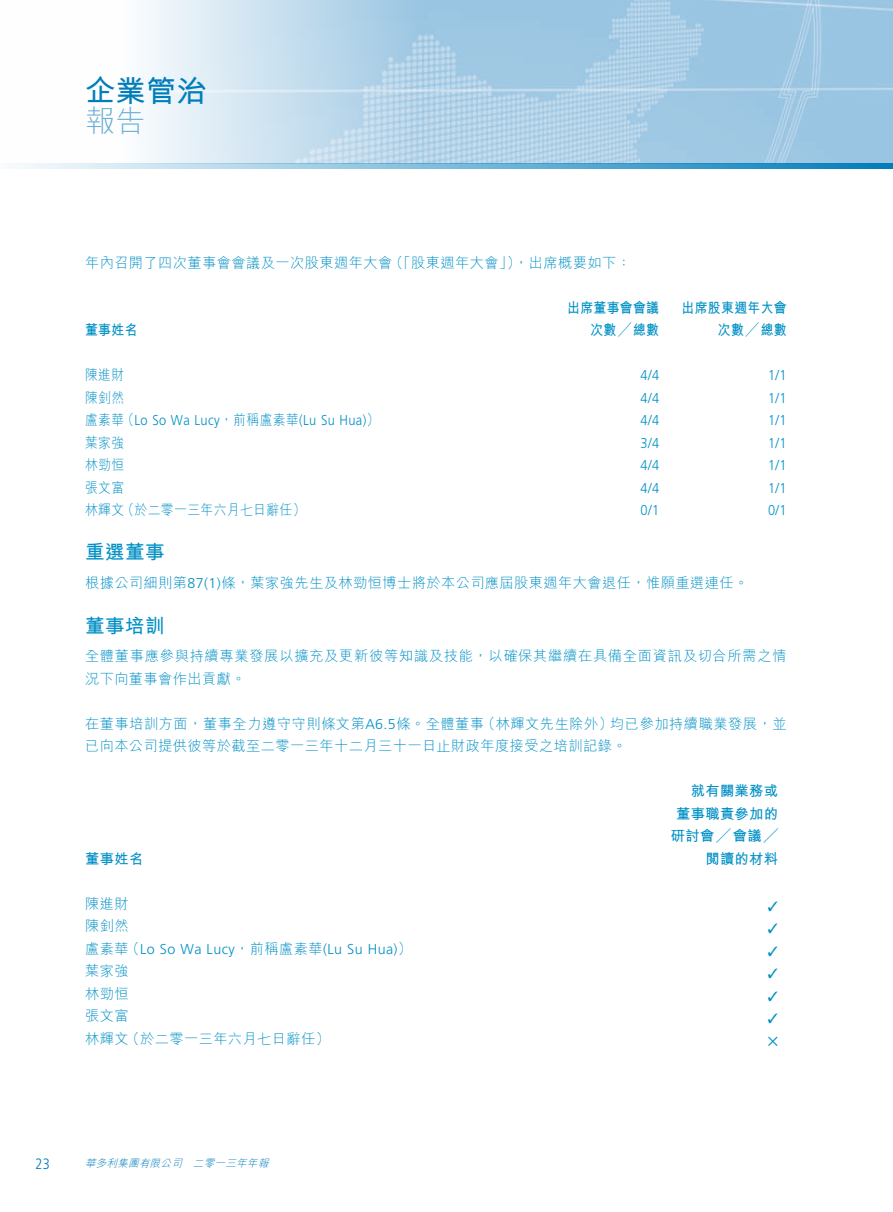
<style>
.page{position:relative;width:893px;height:1212px;background:#fff}
.page>*{position:absolute;margin:0;border:0;box-sizing:border-box;transform-origin:0 0}
.t1{font:700 30px "M Hei HK";color:#007dbb}
.t2{font:300 30px "M Hei HK";color:#6aafd6}
.t3{font:700 19.5px "M Hei HK";letter-spacing:.03em;color:#0090c5}
.t4{font:300 condensed 15px "Frutiger LT Std";color:#007dbb}
.t5{font:300 14.25px/22.5px "M Hei HK";letter-spacing:.03em;color:#0090c5}
.t6{font:300 14.25px "Frutiger LT Std";letter-spacing:.03em;color:#0090c5;scale:.9 1}
.t7{font:300 14.25px/22.5px "M Hei HK";letter-spacing:.05em;color:#0090c5}
.t8{font:300 14.25px "M Hei HK";letter-spacing:.03em;color:#0090c5;scale:.9 1}
.t9{font:300 14.25px "Frutiger LT Std";letter-spacing:.03em;color:#0090c5}
.t10{font:700 14.25px/22.5px "M Hei HK";letter-spacing:.03em;color:#0090c5;text-align:right;scale:.9 1}
.t11{font:700 14.25px/22.5px "M Hei HK";letter-spacing:.03em;color:#0090c5;text-align:right}
.t12{font:italic 300 10.5px "M Hei HK";color:#007dbb}
.s1{font-family:"M Hei HK"}
.s2{font-family:"Frutiger LT Std"}
</style>
<div class="page">
<img style="left:17px;top:0;width:876px;height:164px">
<svg style="left:20px;top:164px;width:873px;height:5px;background:#7abadb"></svg>
<h1 class="t1" style="left:85px;top:70px;width:123px">企業管治</h1>
<h1 class="t2" style="left:85px;top:100px;width:62px">報告</h1>
<p class="t5" style="left:85px;top:251px;width:547px">年內召開了四次董事會會議及一次股東週年大會（「股東週年大會」），出席概要如下：</p>
<p class="t10" style="left:85px;top:318px;width:60px">董事姓名</p>
<p class="t10" style="left:567px;top:295px;width:104px">出席董事會會議次數╱總數</p>
<p class="t10" style="left:682px;top:295px;width:118px">出席股東週年大會次數╱總數</p>
<p class="t8" style="left:85px;top:365px;width:45px">陳進財</p>
<p class="t6" style="left:641px;top:367px;width:22px">4/4</p>
<p class="t6" style="left:768px;top:367px;width:22px">1/1</p>
<p class="t8" style="left:85px;top:388px;width:45px">陳釗然</p>
<p class="t6" style="left:641px;top:390px;width:22px">4/4</p>
<p class="t6" style="left:768px;top:390px;width:22px">1/1</p>
<p class="t6" style="left:85px;top:412px;width:329px"><span class="s1">盧素華（</span>Lo So Wa Lucy<span class="s1">，前稱盧素華</span>(Lu Su Hua)<span class="s1">）</span></p>
<p class="t6" style="left:641px;top:412px;width:22px">4/4</p>
<p class="t6" style="left:768px;top:412px;width:22px">1/1</p>
<p class="t8" style="left:85px;top:433px;width:45px">葉家強</p>
<p class="t6" style="left:641px;top:435px;width:22px">3/4</p>
<p class="t6" style="left:768px;top:435px;width:22px">1/1</p>
<p class="t8" style="left:85px;top:455px;width:45px">林勁恒</p>
<p class="t6" style="left:641px;top:457px;width:22px">4/4</p>
<p class="t6" style="left:768px;top:457px;width:22px">1/1</p>
<p class="t8" style="left:85px;top:478px;width:45px">張文富</p>
<p class="t6" style="left:641px;top:480px;width:22px">4/4</p>
<p class="t6" style="left:768px;top:480px;width:22px">1/1</p>
<p class="t8" style="left:85px;top:500px;width:247px">林輝文（於二零一三年六月七日辭任）</p>
<p class="t6" style="left:641px;top:502px;width:22px">0/1</p>
<p class="t6" style="left:768px;top:502px;width:22px">0/1</p>
<h2 class="t3" style="left:85px;top:537px;width:81px">重選董事</h2>
<p class="t5" style="left:85px;top:570px;width:665px">根據公司細則第<span class="s2">87(1)</span>條，葉家強先生及林勁恒博士將於本公司應屆股東週年大會退任，惟願重選連任。</p>
<h2 class="t3" style="left:85px;top:611px;width:81px">董事培訓</h2>
<p class="t7" style="left:85px;top:644px;width:703px">全體董事應參與持續專業發展以擴充及更新彼等知識及技能，以確保其繼續在具備全面資訊及切合所需之情況下向董事會作出貢獻。</p>
<p class="t5" style="left:85px;top:712px;width:703px">在董事培訓方面，董事全力遵守守則條文第<span class="s2">A6.5</span>條。全體董事（林輝文先生除外）均已參加持續職業發展，並已向本公司提供彼等於截至二零一三年十二月三十一日止財政年度接受之培訓記錄。</p>
<p class="t11" style="left:85px;top:846px;width:60px">董事姓名</p>
<p class="t5" style="left:85px;top:892px;width:45px">陳進財</p>
<p class="t5" style="left:85px;top:914px;width:45px">陳釗然</p>
<p class="t9" style="left:85px;top:941px;width:329px"><span class="s1">盧素華（</span>Lo So Wa Lucy<span class="s1">，前稱盧素華</span>(Lu Su Hua)<span class="s1">）</span></p>
<p class="t5" style="left:85px;top:959px;width:45px">葉家強</p>
<p class="t5" style="left:85px;top:982px;width:45px">林勁恒</p>
<p class="t5" style="left:85px;top:1004px;width:45px">張文富</p>
<p class="t5" style="left:85px;top:1027px;width:247px">林輝文（於二零一三年六月七日辭任）</p>
<p class="t4" style="left:35px;top:1155px;width:16px">23</p>
<p class="t12" style="left:85px;top:1156px;width:188px">華多利集團有限公司 二零一三年年報</p>
<p class="t11" style="left:671px;top:779px;width:109px">就有關業務或<br>董事職責參加的研討會╱會議╱閱讀的材料</p>
</div>
